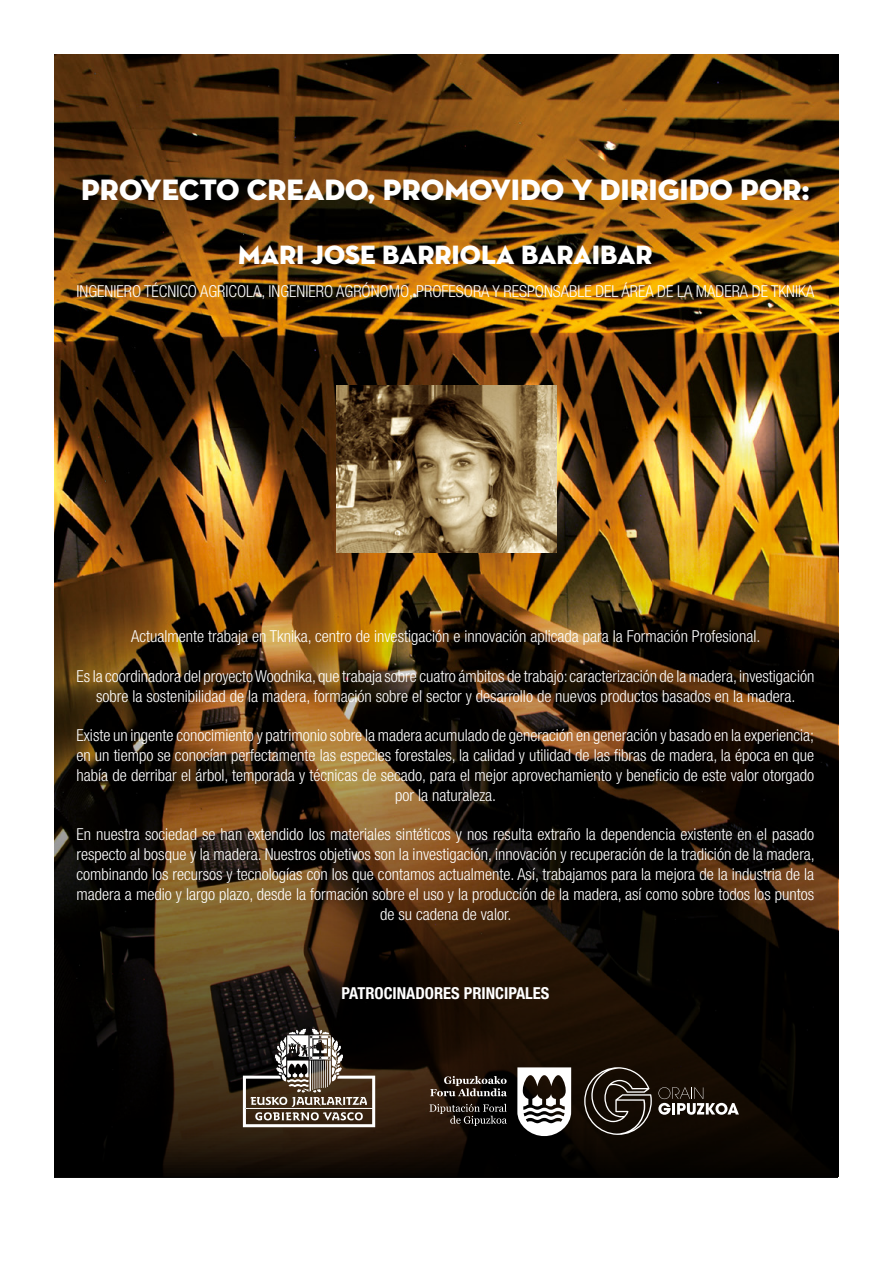
<style>
.page{position:relative;width:893px;height:1263px;background:#fff}
.page>*{position:absolute;margin:0;border:0;box-sizing:border-box;transform-origin:0 0}
.t1{font:30px "Neutra Disp Titling";color:#fff}
.t2{font:27px "Neutra Disp Titling";color:#fff}
.t3{font:300 condensed 16.5px/19.8px "Helvetica Neue LT Std";color:#fff;text-align:center}
.t4{font:700 condensed 16.5px "Helvetica Neue LT Std";color:#fff}
</style>
<div class="page">
<img style="left:54px;top:54px;width:785px;height:1123px">
<img style="left:54px;top:495px;width:783px;height:683px">
<img style="left:337px;top:386px;width:220px;height:167px">
<svg style="left:243px;top:1028px;width:132px;height:99px"></svg>
<svg style="left:658px;top:1087px;width:81px;height:28px"></svg>
<svg style="left:430px;top:1076px;width:77px;height:20px;background:#514944"></svg>
<svg style="left:429px;top:1104px;width:78px;height:22px;background:#39322d"></svg>
<svg style="left:584px;top:1067px;width:68px;height:68px;background:#383029"></svg>
<svg style="left:517px;top:1067px;width:54px;height:69px"></svg>
<h1 class="t1" style="left:81px;top:170px;width:730px">PROYECTO CREADO, PROMOVIDO Y DIRIGIDO POR:</h1>
<h2 class="t2" style="left:238px;top:238px;width:416px">MARI JOSE BARRIOLA BARAIBAR</h2>
<p class="t3" style="left:77px;top:281px;width:739px">INGENIERO TÉCNICO AGRICOLA, INGENIERO AGRÓNOMO, PROFESORA Y RESPONSABLE DEL ÁREA DE LA MADERA DE TKNIKA</p>
<p class="t3" style="left:131px;top:626px;width:631px">Actualmente trabaja en Tknika, centro de investigación e innovación aplicada para la Formación Profesional.</p>
<p class="t3" style="left:77px;top:666px;width:739px">Es la coordinadora del proyecto Woodnika, que trabaja sobre cuatro ámbitos de trabajo: caracterización de la madera, investigación sobre la sostenibilidad de la madera, formación sobre el sector y desarrollo de nuevos productos basados en la madera.</p>
<p class="t3" style="left:77px;top:725px;width:739px">Existe un ingente conocimiento y patrimonio sobre la madera acumulado de generación en generación y basado en la experiencia; en un tiempo se conocían perfectamente las especies forestales, la calidad y utilidad de las fibras de madera, la época en que había de derribar el árbol, temporada y técnicas de secado, para el mejor aprovechamiento y beneficio de este valor otorgado por la naturaleza.</p>
<p class="t3" style="left:77px;top:824px;width:740px">En nuestra sociedad se han extendido los materiales sintéticos y nos resulta extraño la dependencia existente en el pasado respecto al bosque y la madera. Nuestros objetivos son la investigación, innovación y recuperación de la tradición de la madera, combinando los recursos y tecnologías con los que contamos actualmente. Así, trabajamos para la mejora de la industria de la madera a medio y largo plazo, desde la formación sobre el uso y la producción de la madera, así como sobre todos los puntos de su cadena de valor.</p>
<p class="t4" style="left:341px;top:983px;width:209px">PATROCINADORES PRINCIPALES</p>
</div>
